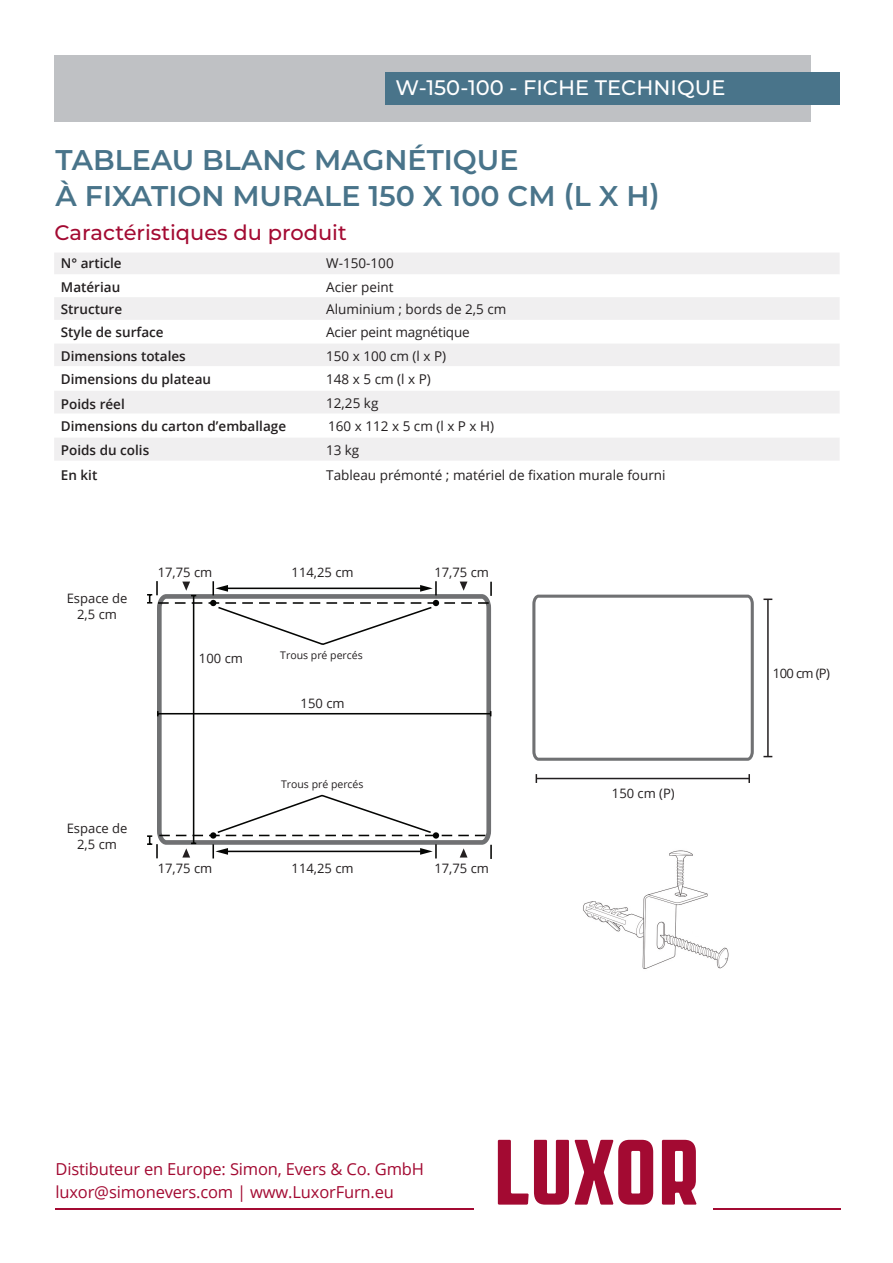
<style>
.page{position:relative;width:893px;height:1263px;background:#fff}
.page>*{position:absolute;margin:0;border:0;box-sizing:border-box;transform-origin:0 0}
.Cover_Headline_-_Col{font:600 28.5px "Montserrat";color:#49748a}
.t1{font:500 21px "Montserrat";color:#a30a32}
.t2{font:500 21px "Montserrat";color:#fff}
.Footer_Contact_info{font:16.5px "Open Sans";letter-spacing:-.01em;color:#a30a32}
.t3{font:13.5px "Open Sans";color:#231f20}
.t4{font:600 13.5px "Open Sans";color:#231f20}
.t5{font:13.05px/15.6px "Open Sans";color:#231f20;text-align:center}
.t6{font:10.5px "Open Sans";color:#231f20}
</style>
<div class="page">
<svg style="left:54px;top:253px;width:786px;height:160px;fill:#f0eff0"></svg>
<svg style="left:54px;top:274px;width:786px;height:23px"></svg>
<svg style="left:54px;top:366px;width:786px;height:24px"></svg>
<div style="left:54px;top:438px;width:786px;height:23px;background:#f0eff0"></div>
<div style="left:54px;top:55px;width:757px;height:66px;background:#bfc1c4"></div>
<div style="left:385px;top:72px;width:455px;height:32px;background:#49748a"></div>
<img style="left:583px;top:850px;width:146px;height:119px">
<svg style="left:685px;top:862px;width:36px;height:20px"></svg>
<svg style="left:690px;top:922px;width:34px;height:17px"></svg>
<svg style="left:597px;top:884px;width:33px;height:19px"></svg>
<svg style="left:647px;top:905px;width:27px;height:15px"></svg>
<svg style="left:532px;top:595px;width:222px;height:166px"></svg>
<hr style="left:536px;top:778px;width:213px;height:1px;background:#231f20">
<svg style="left:748px;top:774px;width:2px;height:9px"></svg>
<hr style="left:767px;top:599px;width:2px;height:158px;background:#231f20">
<svg style="left:763px;top:598px;width:9px;height:2px"></svg>
<svg style="left:157px;top:606px;width:334px;height:229px"></svg>
<hr style="left:158px;top:713px;width:333px;height:1px;background:#040503">
<div style="left:433px;top:832px;width:6px;height:7px;background:#040503;border-radius:50%"></div>
<div style="left:210px;top:832px;width:6px;height:7px;background:#040503;border-radius:50%"></div>
<svg style="left:216px;top:606px;width:217px;height:228px"></svg>
<hr style="left:193px;top:596px;width:1px;height:247px;background:#040503">
<svg style="left:147px;top:581px;width:345px;height:25px"></svg>
<svg style="left:147px;top:835px;width:345px;height:24px"></svg>
<svg style="left:498px;top:1140px;width:155px;height:64px"></svg>
<svg style="left:662px;top:1140px;width:35px;height:64px"></svg>
<hr style="left:55px;top:1208px;width:419px;height:2px;background:#a30a32">
<hr style="left:713px;top:1208px;width:127px;height:2px;background:#a30a32">
<p class="t2" style="left:395px;top:73px;width:331px">W-150-100 - FICHE TECHNIQUE</p>
<p class="Cover_Headline_-_Col" style="left:56px;top:140px;width:464px">TABLEAU BLANC MAGNÉTIQUE</p>
<p class="Cover_Headline_-_Col" style="left:56px;top:176px;width:606px">À FIXATION MURALE 150 X 100 CM (L X H)</p>
<p class="t1" style="left:55px;top:218px;width:294px">Caractéristiques du produit</p>
<p class="t4" style="left:61px;top:254px;width:62px">N° article</p>
<p class="t3" style="left:326px;top:254px;width:69px">W-150-100</p>
<p class="t4" style="left:61px;top:278px;width:61px">Matériau</p>
<p class="t3" style="left:326px;top:278px;width:69px">Acier peint</p>
<p class="t4" style="left:61px;top:300px;width:63px">Structure</p>
<p class="t3" style="left:326px;top:300px;width:182px">Aluminium ; bords de 2,5 cm</p>
<p class="t4" style="left:61px;top:323px;width:104px">Style de surface</p>
<p class="t3" style="left:326px;top:323px;width:145px">Acier peint magnétique</p>
<p class="t4" style="left:61px;top:347px;width:126px">Dimensions totales</p>
<p class="t3" style="left:326px;top:347px;width:122px">150 x 100 cm (l x P)</p>
<p class="t4" style="left:61px;top:369px;width:152px">Dimensions du plateau</p>
<p class="t3" style="left:326px;top:369px;width:106px">148 x 5 cm (l x P)</p>
<p class="t4" style="left:61px;top:395px;width:65px">Poids réel</p>
<p class="t3" style="left:326px;top:394px;width:54px">12,25 kg</p>
<p class="t4" style="left:61px;top:417px;width:227px">Dimensions du carton d’emballage</p>
<p class="t3" style="left:328px;top:417px;width:167px">160 x 112 x 5 cm (l x P x H)</p>
<p class="t4" style="left:61px;top:440px;width:90px">Poids du colis</p>
<p class="t3" style="left:326px;top:440px;width:34px">13 kg</p>
<p class="t4" style="left:61px;top:465px;width:38px">En kit</p>
<p class="t3" style="left:326px;top:465px;width:341px">Tableau prémonté ; matériel de fixation murale fourni</p>
<p class="t5" style="left:67px;top:590px;width:62px">Espace de<br>2,5 cm</p>
<p class="t5" style="left:158px;top:564px;width:56px">17,75 cm</p>
<p class="t5" style="left:199px;top:650px;width:45px">100 cm</p>
<p class="t5" style="left:67px;top:820px;width:62px">Espace de<br>2,5 cm</p>
<p class="t5" style="left:158px;top:860px;width:56px">17,75 cm</p>
<p class="t5" style="left:292px;top:564px;width:64px">114,25 cm</p>
<p class="t6" style="left:280px;top:647px;width:84px">Trous pré percés</p>
<p class="t5" style="left:301px;top:695px;width:45px">150 cm</p>
<p class="t6" style="left:281px;top:777px;width:84px">Trous pré percés</p>
<p class="t5" style="left:292px;top:860px;width:64px">114,25 cm</p>
<p class="t5" style="left:434px;top:564px;width:56px">17,75 cm</p>
<p class="t5" style="left:434px;top:860px;width:56px">17,75 cm</p>
<p class="t5" style="left:612px;top:785px;width:64px">150 cm (P)</p>
<p class="t5" style="left:773px;top:665px;width:59px">100 cm (P)</p>
<p class="Footer_Contact_info" style="left:55px;top:1158px;width:370px">Distibuteur en Europe: Simon, Evers &amp; Co. GmbH</p>
<p class="Footer_Contact_info" style="left:55px;top:1180px;width:340px">luxor@simonevers.com | www.LuxorFurn.eu</p>
</div>
